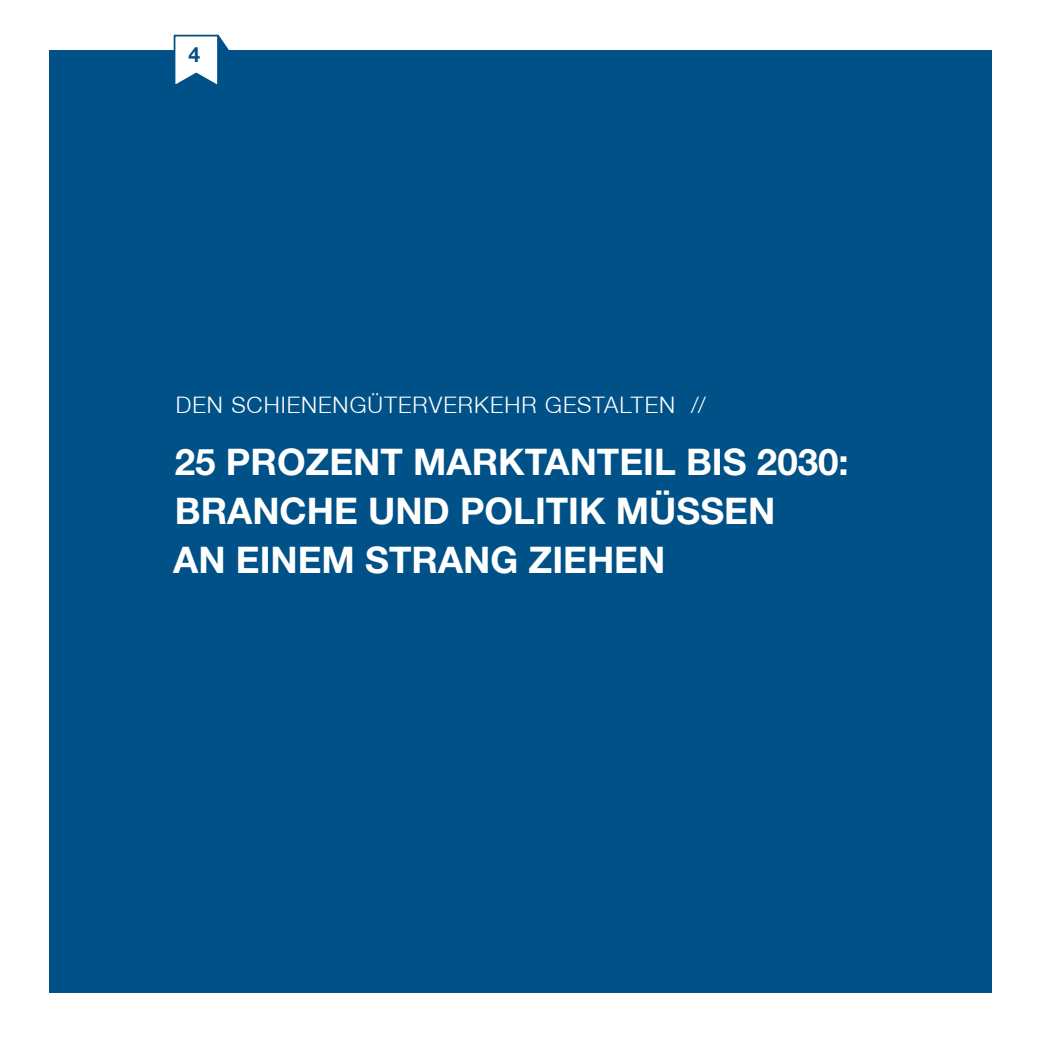
<style>
.page{position:relative;width:1042px;height:1042px;background:#fff}
.page>*{position:absolute;margin:0;border:0;box-sizing:border-box;transform-origin:0 0}
.t1{font:700 36.75px/49px "Helvetica Neue";color:#fff}
.t2{font:300 22.75px "Helvetica Neue LT";letter-spacing:.045em;color:#fff}
.t3{font:700 21px "Helvetica Neue";color:#005187}
</style>
<div class="page">
<div style="left:50px;top:50px;width:942px;height:942px;background:#005187"></div>
<svg style="left:173px;top:34px;width:56px;height:51px"></svg>
<p class="t3" style="left:189px;top:42px;width:13px">4</p>
<p class="t2" style="left:176px;top:391px;width:532px">DEN SCHIENENGÜTERVERKEHR GESTALTEN //</p>
<p class="t1" style="left:173px;top:437px;width:677px">25 PROZENT MARKTANTEIL BIS 2030:<br>BRANCHE UND POLITIK MÜSSEN<br>AN EINEM STRANG ZIEHEN</p>
</div>
